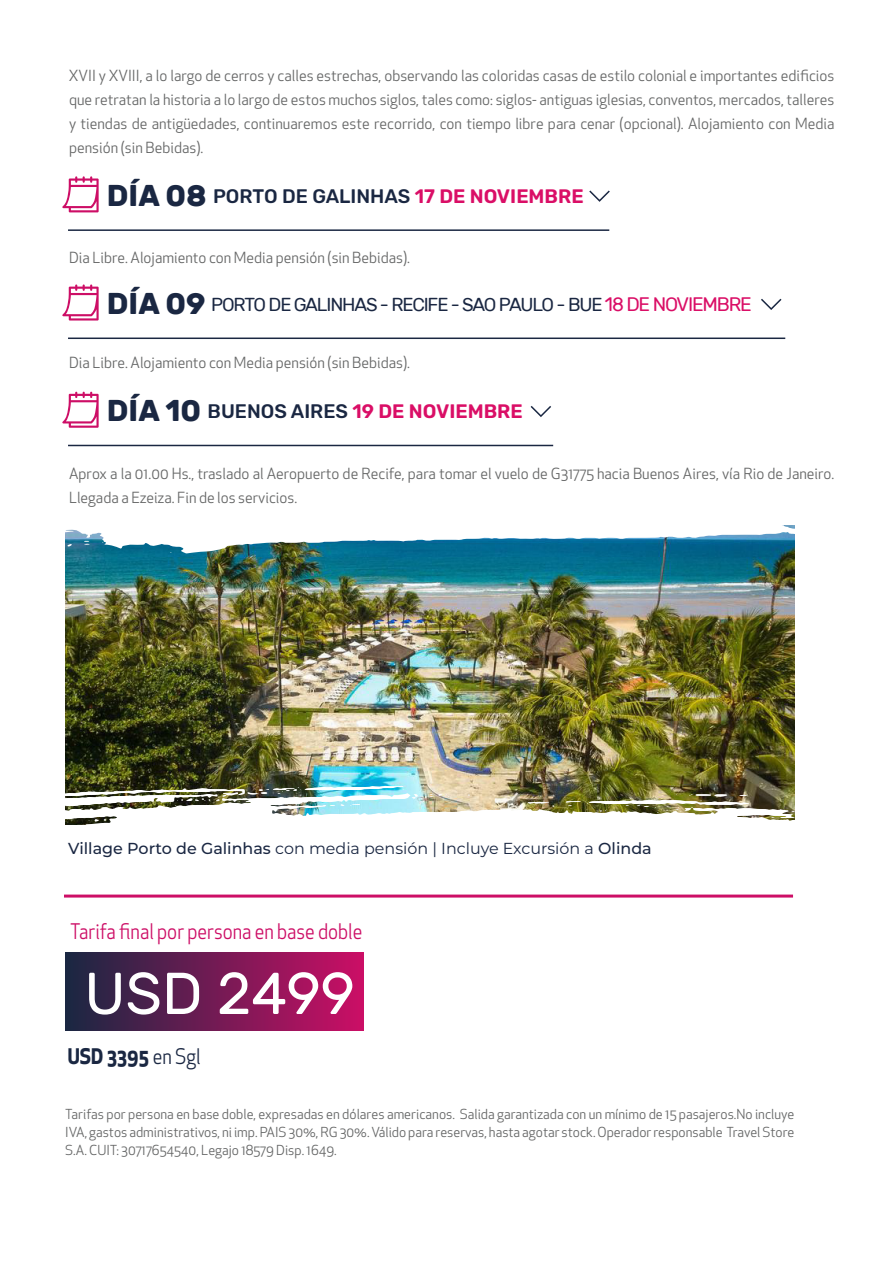
<style>
.page{position:relative;width:893px;height:1263px;background:#fff}
.page>*{position:absolute;margin:0;border:0;box-sizing:border-box;transform-origin:0 0}
.t1{font:58.95px "Rubik";color:#fff}
.t2{font:21px "Apex New";color:#cd0e66;scale:.9 1}
.t3{font:700 21px "Apex New";color:#1a2742;scale:.9 1}
.t4{font:500 19.5px "Rubik";color:#1a2742}
.t5{font:600 19.5px "Rubik";color:#da0e66}
.t6{font:18.75px "Rubik";letter-spacing:-.06em;color:#1a2742}
.t7{font:15.9px "Montserrat";color:#1a2742}
.t8{font:15px/24px "Apex New";color:#656666;text-align:justify}
.t9{font:13.5px/18px "Apex New";color:#656666;text-align:justify}
.s1{font-weight:700;font-size:30px}
.s2{font-weight:600;color:#da0e66}
.s3{font-size:19.5px;color:#da0e66}
.s4{font-weight:700;font-size:30px;color:#1a2742}
.s5{font-weight:500;color:#1a2742}
.s6{font-weight:500}
.s7{font-weight:400}
</style>
<div class="page">
<img style="left:66px;top:554px;width:728px;height:239px">
<svg style="left:65px;top:793px;width:730px;height:105px"></svg>
<svg style="left:84px;top:892px;width:6px;height:2px"></svg>
<svg style="left:527px;top:802px;width:27px;height:5px"></svg>
<svg style="left:565px;top:801px;width:16px;height:5px"></svg>
<svg style="left:412px;top:794px;width:37px;height:8px"></svg>
<img style="left:587px;top:788px;width:162px;height:25px">
<img style="left:65px;top:782px;width:339px;height:40px">
<svg style="left:65px;top:444px;width:730px;height:110px"></svg>
<svg style="left:84px;top:541px;width:6px;height:4px"></svg>
<svg style="left:527px;top:451px;width:27px;height:5px"></svg>
<svg style="left:565px;top:450px;width:16px;height:5px"></svg>
<svg style="left:412px;top:444px;width:37px;height:7px"></svg>
<svg style="left:587px;top:444px;width:162px;height:18px"></svg>
<svg style="left:65px;top:544px;width:7px;height:3px"></svg>
<div style="left:66px;top:952px;width:297px;height:79px;background:linear-gradient(to right,#1a2742,#cb0e66)"></div>
<hr style="left:64px;top:894px;width:729px;height:3px;background:#cd0e66">
<svg style="left:62px;top:176px;width:37px;height:36px"></svg>
<hr style="left:68px;top:229px;width:541px;height:2px;background:#1a2742">
<svg style="left:589px;top:190px;width:21px;height:12px"></svg>
<svg style="left:62px;top:392px;width:342px;height:79px"></svg>
<hr style="left:68px;top:445px;width:485px;height:1px;background:#1a2742">
<svg style="left:530px;top:406px;width:21px;height:11px"></svg>
<svg style="left:62px;top:284px;width:37px;height:37px"></svg>
<hr style="left:68px;top:337px;width:717px;height:2px;background:#1a2742">
<svg style="left:761px;top:298px;width:21px;height:12px"></svg>
<p class="t8" style="left:69px;top:64px;width:767px">XVII y XVIII, a lo largo de cerros y calles estrechas, observando las coloridas casas de estilo colonial e importantes edificios que retratan la historia a lo largo de estos muchos siglos, tales como: siglos- antiguas iglesias, conventos, mercados, talleres y tiendas de antigüedades, continuaremos este recorrido, con tiempo libre para cenar (opcional). Alojamiento con Media pensión (sin Bebidas).</p>
<h3 class="t4" style="left:107px;top:185px;width:478px"><span class="s1">DÍA 08</span> PORTO DE GALINHAS <span class="s2">17 DE NOVIEMBRE</span></h3>
<p class="t8" style="left:69px;top:245px;width:343px">Dia Libre. Alojamiento con Media pensión (sin Bebidas).</p>
<p class="t6" style="left:107px;top:294px;width:646px"><span class="s1">DÍA 09</span> PORTO DE GALINHAS - RECIFE - SAO PAULO - BUE <span class="s3">18 DE NOVIEMBRE</span></p>
<p class="t8" style="left:69px;top:350px;width:343px">Dia Libre. Alojamiento con Media pensión (sin Bebidas).</p>
<h3 class="t5" style="left:107px;top:400px;width:417px"><span class="s4">DÍA 10</span> <span class="s5">BUENOS AIRES</span> 19 DE NOVIEMBRE</h3>
<p class="t8" style="left:69px;top:461px;width:767px">Aprox a la 01.00 Hs., traslado al Aeropuerto de Recife, para tomar el vuelo de G31775 hacia Buenos Aires, vía Rio de Janeiro.<br>Llegada a Ezeiza. Fin de los servicios.</p>
<p class="t7" style="left:68px;top:838px;width:585px"><span class="s6">Village Porto de Galinhas</span> con media pensión | Incluye Excursión a <span class="s6">Olinda</span></p>
<h2 class="t2" style="left:70px;top:918px;width:326px">Tarifa final por persona en base doble</h2>
<h1 class="t1" style="left:84px;top:961px;width:272px">USD 2499</h1>
<h2 class="t3" style="left:68px;top:1041px;width:149px">USD 3395 <span class="s7">en Sgl</span></h2>
<p class="t9" style="left:65px;top:1105px;width:731px">Tarifas por persona en base doble, expresadas en dólares americanos. Salida garantizada con un mínimo de 15 pasajeros.No incluye IVA, gastos administrativos, ni imp. PAIS 30%, RG 30%. Válido para reservas, hasta agotar stock. Operador responsable Travel Store S.A. CUIT: 30717654540, Legajo 18579 Disp. 1649.</p>
</div>
